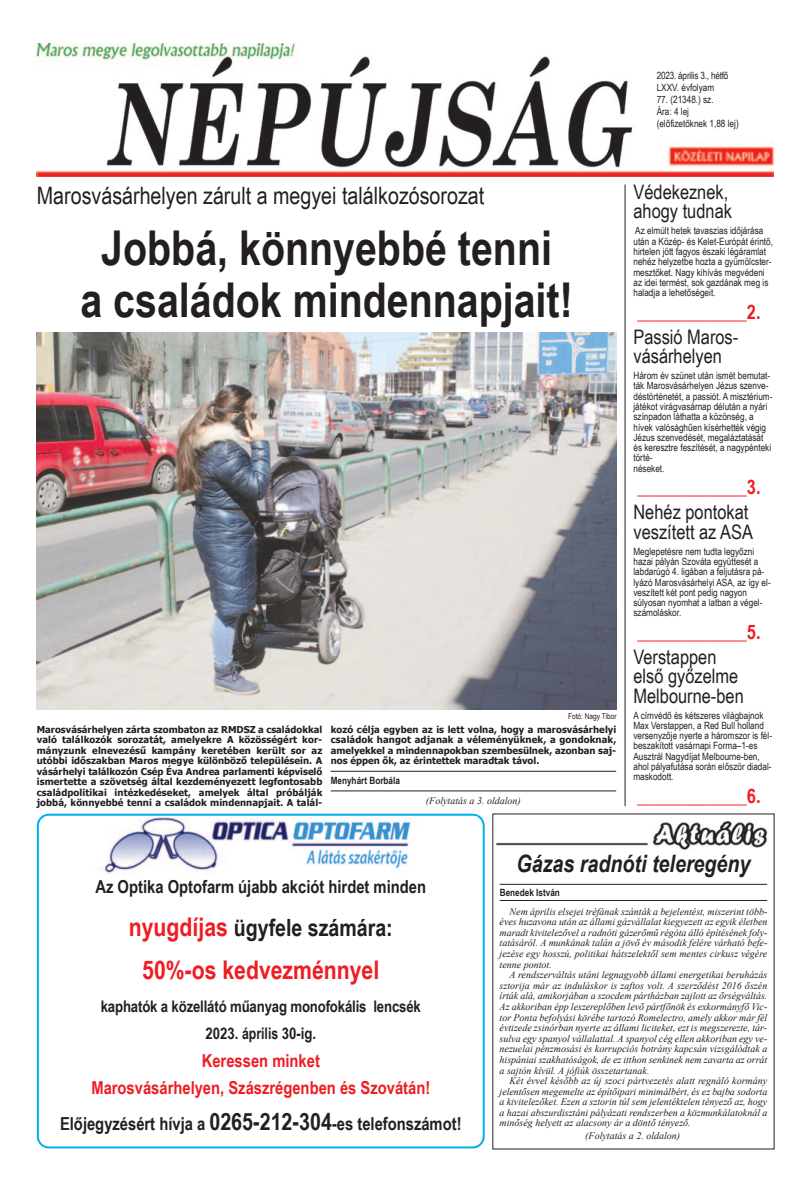
<style>
.page{position:relative;width:811px;height:1191px;background:#fff}
.page>*{position:absolute;margin:0;border:0;box-sizing:border-box;transform-origin:0 0}
.t1{font:700 48px/52px "Arial Narrow";color:#231f20;text-align:center}
.t2{font:700 25.7px "Arial Narrow";color:#ee1d23}
.t3{font:24px "Arial Narrow";color:#231f20}
.t4{font:italic 700 24px "Arial Narrow";color:#231f20}
.t5{font:700 23.7px "Arial Narrow";color:#231f20}
.t6{font:20px/19.3px "Arial Narrow";color:#231f20}
.t7{font:700 20px "Arial Narrow";color:#ee1d23}
.t8{font:700 17.9px "Arial Narrow";color:#231f20}
.t9{font:700 17.9px/27.4px "Arial Narrow";color:#ee1d23;text-align:center}
.t10{font:700 16px/27.4px "Arial Narrow";letter-spacing:-.01em;color:#231f20;text-align:center}
.t11{font:italic 10px/10.6px "Times New Roman";color:#231f20;text-align:justify}
.t12{font:10px/10.3px "Arial Narrow";color:#231f20}
.t13{font:700 10px "Arial Narrow";color:#231f20}
.t14{font:10px "Arial Narrow";letter-spacing:-.02em;color:#231f20}
.t15{font:700 9.5px/10.5px "Tahoma";letter-spacing:.005em;color:#231f20;text-align:justify}
.t16{font:8px "Arial Narrow";color:#231f20}
.s1{font-size:25.7px;color:#ee1d23}
.s2{font-size:23.8px}
</style>
<div class="page">
<img style="left:37px;top:44px;width:737px;height:133px">
<hr style="left:331px;top:790px;width:285px;height:1px;background:#231f20">
<hr style="left:331px;top:771px;width:285px;height:1px;background:#231f20">
<hr style="left:500px;top:900px;width:267px;height:1px;background:#231f20">
<hr style="left:500px;top:884px;width:267px;height:1px;background:#231f20">
<img style="left:37px;top:333px;width:580px;height:376px">
<img style="left:496px;top:821px;width:271px;height:29px">
<hr style="left:625px;top:184px;width:1px;height:622px;background:#231f20">
<svg style="left:37px;top:813px;width:448px;height:335px"></svg>
<div style="left:48px;top:816px;width:428px;height:59px;background:#fff"></div>
<img style="left:101px;top:817px;width:310px;height:57px">
<p class="t14" style="left:656px;top:69px;width:73px">2023. április 3., hétfő</p>
<p class="t12" style="left:656px;top:82px;width:59px">LXXV. évfolyam</p>
<p class="t12" style="left:656px;top:94px;width:58px">77. (21348.) sz.</p>
<p class="t12" style="left:656px;top:106px;width:34px">Ára: 4 lej</p>
<p class="t12" style="left:656px;top:118px;width:84px">(előfizetőknek 1,88 lej)</p>
<p class="t3" style="left:37px;top:181px;width:449px">Marosvásárhelyen zárult a megyei találkozósorozat</p>
<p class="t1" style="left:80px;top:221px;width:494px">Jobbá, könnyebbé tenni<br>a családok mindennapjait!</p>
<p class="t16" style="left:568px;top:712px;width:50px">Fotó: Nagy Tibor</p>
<p class="t15" style="left:37px;top:723px;width:287px">Marosvásárhelyen zárta szombaton az RMDSZ a családokkal való találkozók sorozatát, amelyekre A közösségért kor&shy;mányzunk elnevezésű kampány keretében került sor az utóbbi időszakban Maros megye különböző településein. A vásárhelyi találkozón Csép Éva Andrea parlamenti képviselő ismertette a szövetség által kezdeményezett legfontosabb családpolitikai intézkedéseket, amelyek által próbálják jobbá, könnyebbé tenni a családok mindennapjait. A talál-</p>
<p class="t15" style="left:331px;top:723px;width:287px">kozó célja egyben az is lett volna, hogy a marosvásárhelyi családok hangot adjanak a véleményüknek, a gondoknak, amelyekkel a mindennapokban szembesülnek, azonban saj&shy;nos éppen ők, az érintettek maradtak távol.</p>
<p class="t13" style="left:331px;top:774px;width:71px">Menyhárt Borbála</p>
<p class="t11" style="left:426px;top:795px;width:97px">(Folytatás a 3. oldalon)</p>
<p class="t6" style="left:633px;top:182px;width:100px">Védekeznek, ahogy tudnak</p>
<p class="t12" style="left:633px;top:226px;width:141px">Az elmúlt hetek tavaszias időjárása után a Közép- és Kelet-Európát érintő, hirtelen jött fagyos északi légáramlat nehéz helyzetbe hozta a gyümölcster&shy;mesztőket. Nagy kihívás megvédeni az idei termést, sok gazdának meg is haladja a lehetőségeit.</p>
<p class="t7" style="left:637px;top:300px;width:125px">____________2.</p>
<p class="t6" style="left:633px;top:327px;width:106px">Passió Maros&shy;vásárhelyen</p>
<p class="t12" style="left:633px;top:370px;width:141px">Három év szünet után ismét bemutat&shy;ták Marosvásárhelyen Jézus szenve&shy;déstörténetét, a passiót. A misztérium&shy;játékot virágvasárnap délután a nyári színpadon láthatta a közönség, a hívek valósághűen kísérhették végig<br>Jézus szenvedését, megaláztatását és keresztre feszítését, a nagypénteki törté-<br>néseket.</p>
<p class="t7" style="left:637px;top:475px;width:125px">____________3.</p>
<p class="t6" style="left:633px;top:502px;width:121px">Nehéz pontokat veszített az ASA</p>
<p class="t12" style="left:633px;top:546px;width:139px">Meglepetésre nem tudta legyőzni hazai pályán Szováta együttesét a labdarúgó 4. ligában a feljutásra pá&shy;lyázó Marosvásárhelyi ASA, az így el&shy;veszített két pont pedig nagyon súlyosan nyomhat a latban a végel&shy;számoláskor.</p>
<p class="t7" style="left:637px;top:620px;width:125px">____________5.</p>
<p class="t6" style="left:633px;top:647px;width:112px">Verstappen első győzelme<br>Melbourne-ben</p>
<p class="t12" style="left:633px;top:710px;width:140px">A címvédő és kétszeres világbajnok Max Verstappen, a Red Bull holland versenyzője nyerte a háromszor is fél&shy;beszakított vasárnapi Forma–1-es Ausztrál Nagydíjat Melbourne-ben, ahol pályafutása során először diadal&shy;maskodott.</p>
<p class="t7" style="left:637px;top:784px;width:125px">____________6.</p>
<p class="t8" style="left:95px;top:876px;width:332px">Az Optika Optofarm újabb akciót hirdet minden</p>
<p class="t5" style="left:129px;top:913px;width:265px"><span class="s1">nyugdíjas</span> ügyfele számára:</p>
<p class="t2" style="left:142px;top:954px;width:238px">50%-os kedvezménnyel</p>
<p class="t10" style="left:101px;top:992px;width:321px">kaphatók a közellátó műanyag monofokális lencsék<br>2023. április 30-ig.</p>
<p class="t9" style="left:91px;top:1046px;width:340px">Keressen minket<br>Marosvásárhelyen, Szászrégenben és Szovátán!</p>
<p class="t8" style="left:60px;top:1113px;width:403px">Előjegyzésért hívja a <span class="s2">0265-212-304</span>-es telefonszámot!</p>
<p class="t4" style="left:516px;top:849px;width:236px">Gázas radnóti teleregény</p>
<p class="t11" style="left:499px;top:906px;width:269px;text-indent:10px">Nem április elsejei tréfának szánták a bejelentést, miszerint több&shy;éves huzavona után az állami gázvállalat kiegyezett az egyik életben maradt kivitelezővel a radnóti gázerőmű régóta álló építésének foly&shy;tatásáról. A munkának talán a jövő év második felére várható befe&shy;jezése egy hosszú, politikai hátszelektől sem mentes cirkusz végére tenne pontot.</p>
<p class="t11" style="left:499px;top:969px;width:269px;text-indent:10px">A rendszerváltás utáni legnagyobb állami energetikai beruházás sztorija már az induláskor is zaftos volt. A szerződést 2016 őszén írták alá, amikorjában a szocdem pártházban zajlott az őrségváltás.<br>Az akkoriban épp leszereplőben levő pártfőnök és exkormányfő Vic&shy;tor Ponta befolyási körébe tartozó Romelectro, amely akkor már fél évtizede zsinórban nyerte az állami liciteket, ezt is megszerezte, tár&shy;sulva egy spanyol vállalattal. A spanyol cég ellen akkoriban egy ve&shy;nezuelai pénzmosási és korrupciós botrány kapcsán vizsgálódtak a hispániai szakhatóságok, de ez itthon senkinek nem zavarta az orrát a sajtón kívül. A jófiúk összetartanak.</p>
<p class="t11" style="left:499px;top:1075px;width:269px;text-indent:10px">Két évvel később az új szoci pártvezetés alatt regnáló kormány jelentősen megemelte az építőipari minimálbért, és ez bajba sodorta a kivitelezőket. Ezen a sztorin túl sem jelentéktelen tényező az, hogy a hazai abszurdisztáni pályázati rendszerben a közmunkálatoknál a minőség helyett az alacsony ár a döntő tényező.</p>
<p class="t13" style="left:500px;top:886px;width:62px">Benedek István</p>
<p class="t11" style="left:585px;top:1130px;width:96px">(Folytatás a 2. oldalon)</p>
</div>
